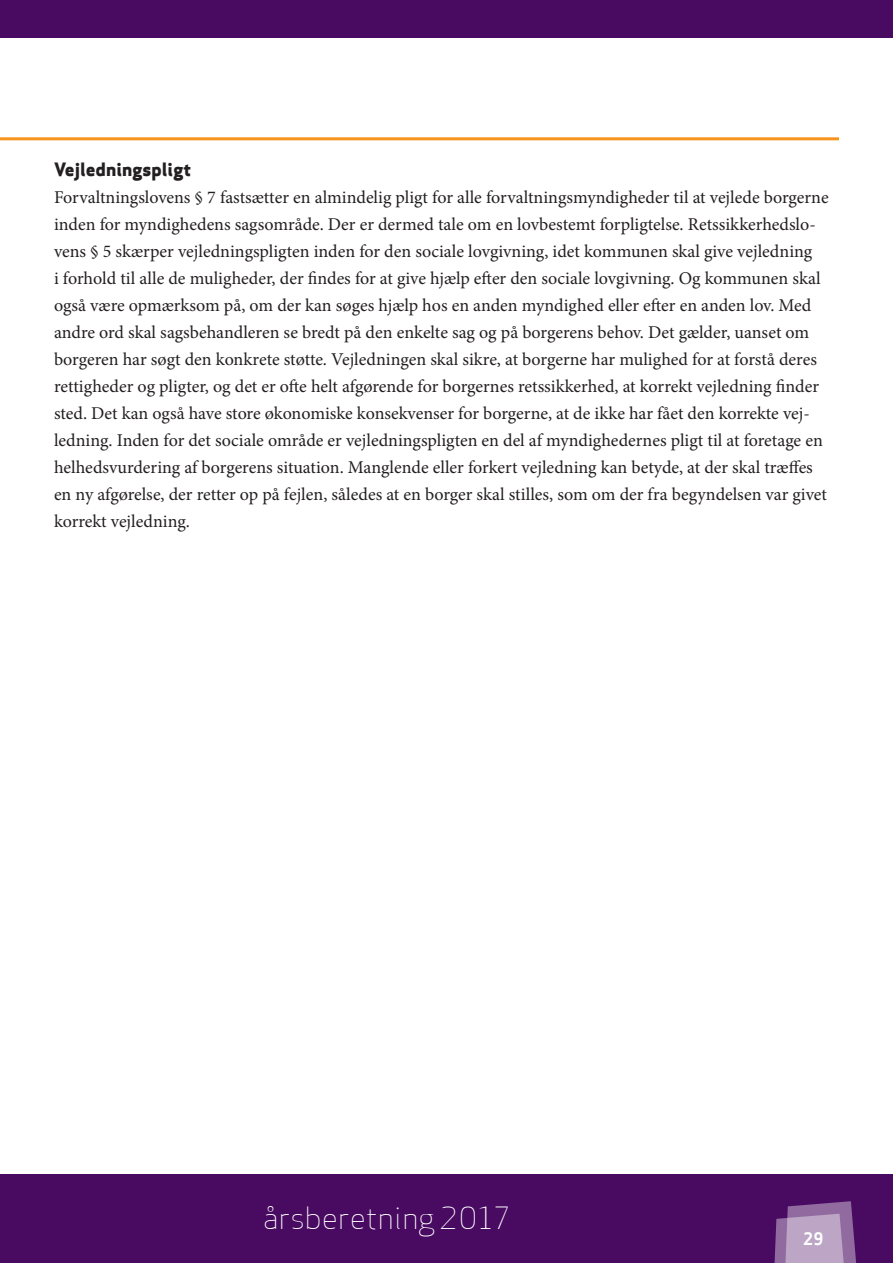
<style>
.page{position:relative;width:893px;height:1263px;background:#fff}
.page>*{position:absolute;margin:0;border:0;box-sizing:border-box;transform-origin:0 0}
.t1{font:30px "Apex Sans Light T";color:#fff}
.t2{font:18px/27px "Minion Pro";color:#231f20}
.t3{font:18px "Apex Sans Extra Bold T";color:#231f20}
.t4{font:16.8px "Apex Sans Bold T";color:#fff}
</style>
<div class="page">
<div style="left:0;top:1175px;width:893px;height:88px;background:#490a62"></div>
<div style="left:0;top:0;width:893px;height:38px;background:#490a62"></div>
<svg style="left:774px;top:1201px;width:82px;height:62px;background:#9e7cab"></svg>
<hr style="left:0;top:137px;width:839px;height:3px;background:#f7931d">
<p class="t3" style="left:54px;top:157px;width:139px">Vejledningspligt</p>
<p class="t2" style="left:54px;top:183px;width:776px">Forvaltningslovens § 7 fastsætter en almindelig pligt for alle forvaltningsmyndigheder til at vejlede borgerne inden for myndighedens sagsområde. Der er dermed tale om en lovbestemt forpligtelse. Retssikkerhedslo&shy;vens § 5 skærper vejledningspligten inden for den sociale lovgivning, idet kommunen skal give vejledning<br>i forhold til alle de muligheder, der findes for at give hjælp efter den sociale lovgivning. Og kommunen skal også være opmærksom på, om der kan søges hjælp hos en anden myndighed eller efter en anden lov. Med andre ord skal sagsbehandleren se bredt på den enkelte sag og på borgerens behov. Det gælder, uanset om borgeren har søgt den konkrete støtte. Vejledningen skal sikre, at borgerne har mulighed for at forstå deres rettigheder og pligter, og det er ofte helt afgørende for borgernes retssikkerhed, at korrekt vejledning finder sted. Det kan også have store økonomiske konsekvenser for borgerne, at de ikke har fået den korrekte vej&shy;ledning. Inden for det sociale område er vejledningspligten en del af myndighedernes pligt til at foretage en helhedsvurdering af borgerens situation. Manglende eller forkert vejledning kan betyde, at der skal træffes en ny afgørelse, der retter op på fejlen, således at en borger skal stilles, som om der fra begyndelsen var givet korrekt vejledning.</p>
<h1 class="t1" style="left:263px;top:1198px;width:247px">årsberetning 2017</h1>
<p class="t4" style="left:803px;top:1228px;width:22px">29</p>
</div>
